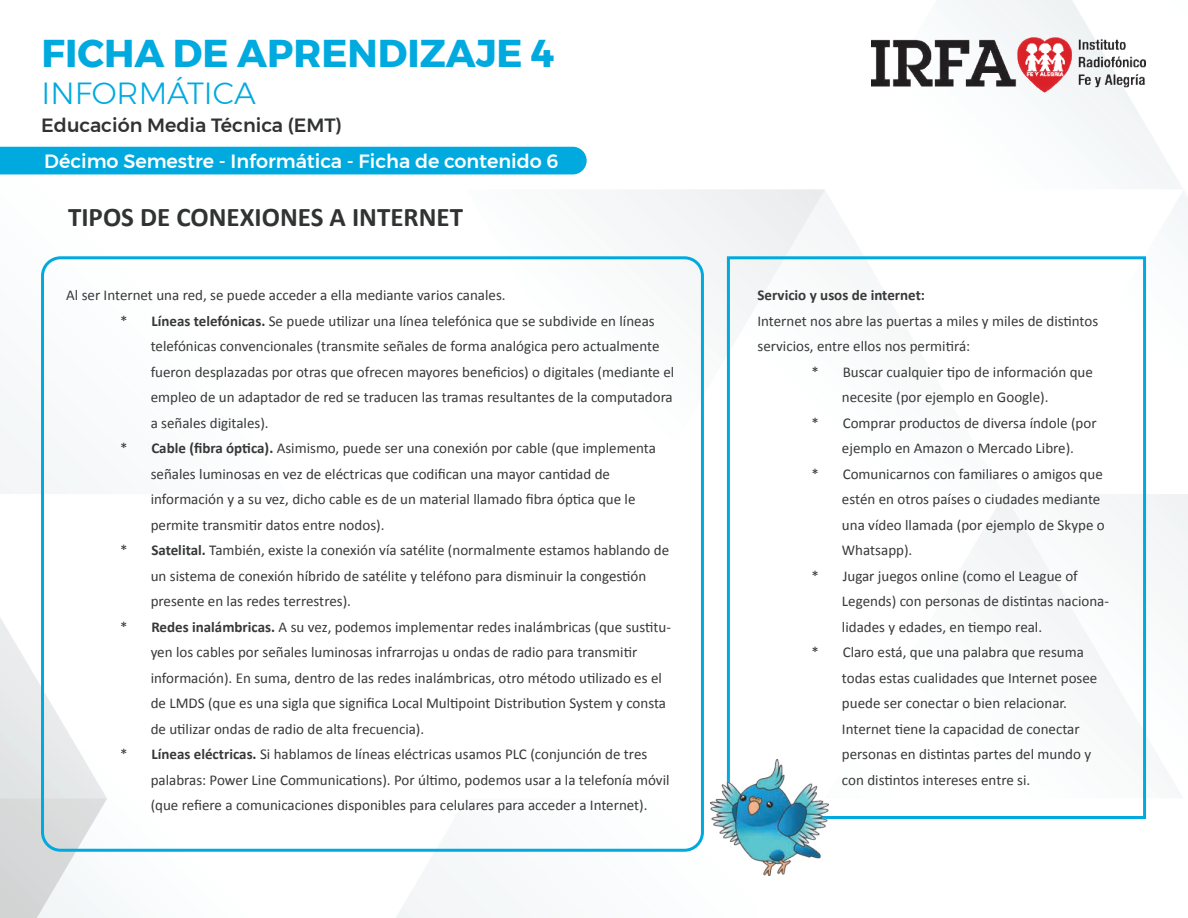
<style>
.page{position:relative;width:1188px;height:918px;background:#fff}
.page>*{position:absolute;margin:0;border:0;box-sizing:border-box;transform-origin:0 0}
.t1{font:700 38.7px "Montserrat";color:#00aadf}
.t2{font:300 30.45px "Montserrat";color:#00aadf}
.t3{font:700 27px "Calibri";color:#313232}
.t4{font:500 19.2px "Montserrat";color:#fff}
.t5{font:500 19.2px "Montserrat";color:#313232}
.t6{font:15px/25.5px "Calibri";color:#373838}
.t7{font:700 15px "Calibri";color:#373838}
.s1{font-weight:700}
</style>
<div class="page">
<img style="left:0;top:0;width:1188px;height:918px">
<img style="left:872px;top:37px;width:274px;height:56px">
<div style="left:0;top:147px;width:587px;height:27px;background:#00aadf"></div>
<div style="left:727px;top:256px;width:419px;height:563px;border:3px solid #00aadf"></div>
<div style="left:41px;top:256px;width:663px;height:596px;border:3px solid #00aadf;border-radius:18px"></div>
<img style="left:710px;top:759px;width:119px;height:117px">
<h1 class="t1" style="left:42px;top:31px;width:515px">FICHA DE APRENDIZAJE 4</h1>
<h2 class="t2" style="left:42px;top:76px;width:216px">INFORMÁTICA</h2>
<p class="t5" style="left:41px;top:114px;width:302px">Educación Media Técnica (EMT)</p>
<p class="t4" style="left:44px;top:150px;width:516px">Décimo Semestre - Informática - Ficha de contenido 6</p>
<h3 class="t3" style="left:68px;top:203px;width:397px">TIPOS DE CONEXIONES A INTERNET</h3>
<p class="t6" style="left:66px;top:283px;width:441px">Al ser Internet una red, se puede acceder a ella mediante varios canales.</p>
<p class="t6" style="left:120px;top:309px;width:536px">* <span class="s1">Líneas telefónicas.</span> Se puede utilizar una línea telefónica que se subdivide en líneas</p>
<p class="t6" style="left:151px;top:335px;width:510px">telefónicas convencionales (transmite señales de forma analógica pero actualmente</p>
<p class="t6" style="left:151px;top:359px;width:525px">fueron desplazadas por otras que ofrecen mayores beneficios) o digitales (mediante el</p>
<p class="t6" style="left:151px;top:386px;width:524px">empleo de un adaptador de red se traducen las tramas resultantes de la computadora</p>
<p class="t6" style="left:151px;top:410px;width:120px">a señales digitales).</p>
<p class="t6" style="left:120px;top:437px;width:537px">* <span class="s1">Cable (fibra óptica).</span> Asimismo, puede ser una conexión por cable (que implementa</p>
<p class="t6" style="left:151px;top:461px;width:461px">señales luminosas en vez de eléctricas que codifican una mayor cantidad de</p>
<p class="t6" style="left:151px;top:487px;width:486px">información y a su vez, dicho cable es de un material llamado fibra óptica que le</p>
<p class="t6" style="left:151px;top:512px;width:235px">permite transmitir datos entre nodos).</p>
<p class="t6" style="left:120px;top:539px;width:551px">* <span class="s1">Satelital.</span> También, existe la conexión vía satélite (normalmente estamos hablando de</p>
<p class="t6" style="left:151px;top:563px;width:497px">un sistema de conexión híbrido de satélite y teléfono para disminuir la congestión</p>
<p class="t6" style="left:151px;top:589px;width:202px">presente en las redes terrestres).</p>
<p class="t6" style="left:120px;top:615px;width:552px">* <span class="s1">Redes inalámbricas.</span> A su vez, podemos implementar redes inalámbricas (que sustitu-</p>
<p class="t6" style="left:151px;top:640px;width:488px">yen los cables por señales luminosas infrarrojas u ondas de radio para transmitir</p>
<p class="t6" style="left:151px;top:665px;width:513px">información). En suma, dentro de las redes inalámbricas, otro método utilizado es el</p>
<p class="t6" style="left:151px;top:691px;width:517px">de LMDS (que es una sigla que significa Local Multipoint Distribution System y consta</p>
<p class="t6" style="left:151px;top:716px;width:275px">de utilizar ondas de radio de alta frecuencia).</p>
<p class="t6" style="left:120px;top:743px;width:529px">* <span class="s1">Líneas eléctricas.</span> Si hablamos de líneas eléctricas usamos PLC (conjunción de tres</p>
<p class="t6" style="left:151px;top:767px;width:520px">palabras: Power Line Communications). Por último, podemos usar a la telefonía móvil</p>
<p class="t6" style="left:151px;top:793px;width:498px">(que refiere a comunicaciones disponibles para celulares para acceder a Internet).</p>
<p class="t7" style="left:757px;top:288px;width:169px">Servicio y usos de internet:</p>
<p class="t6" style="left:757px;top:308px;width:342px">Internet nos abre las puertas a miles y miles de distintos servicios, entre ellos nos permitirá:</p>
<p class="t6" style="left:811px;top:360px;width:283px">* Buscar cualquier tipo de información que</p>
<p class="t6" style="left:842px;top:385px;width:208px">necesite (por ejemplo en Google).</p>
<p class="t6" style="left:811px;top:411px;width:287px">* Comprar productos de diversa índole (por</p>
<p class="t6" style="left:842px;top:436px;width:234px">ejemplo en Amazon o Mercado Libre).</p>
<p class="t6" style="left:811px;top:462px;width:293px">* Comunicarnos con familiares o amigos que</p>
<p class="t6" style="left:842px;top:488px;width:260px">estén en otros países o ciudades mediante</p>
<p class="t6" style="left:842px;top:512px;width:264px">una vídeo llamada (por ejemplo de Skype o</p>
<p class="t6" style="left:842px;top:538px;width:72px">Whatsapp).</p>
<p class="t6" style="left:811px;top:564px;width:268px">* Jugar juegos online (como el League of</p>
<p class="t6" style="left:842px;top:589px;width:269px">Legends) con personas de distintas naciona-</p>
<p class="t6" style="left:842px;top:614px;width:202px">lidades y edades, en tiempo real.</p>
<p class="t6" style="left:811px;top:641px;width:274px">* Claro está, que una palabra que resuma</p>
<p class="t6" style="left:842px;top:665px;width:257px">todas estas cualidades que Internet posee</p>
<p class="t6" style="left:842px;top:692px;width:227px">puede ser conectar o bien relacionar.</p>
<p class="t6" style="left:842px;top:716px;width:239px">Internet tiene la capacidad de conectar</p>
<p class="t6" style="left:842px;top:742px;width:251px">personas en distintas partes del mundo y</p>
<p class="t6" style="left:842px;top:767px;width:190px">con distintos intereses entre si.</p>
</div>
